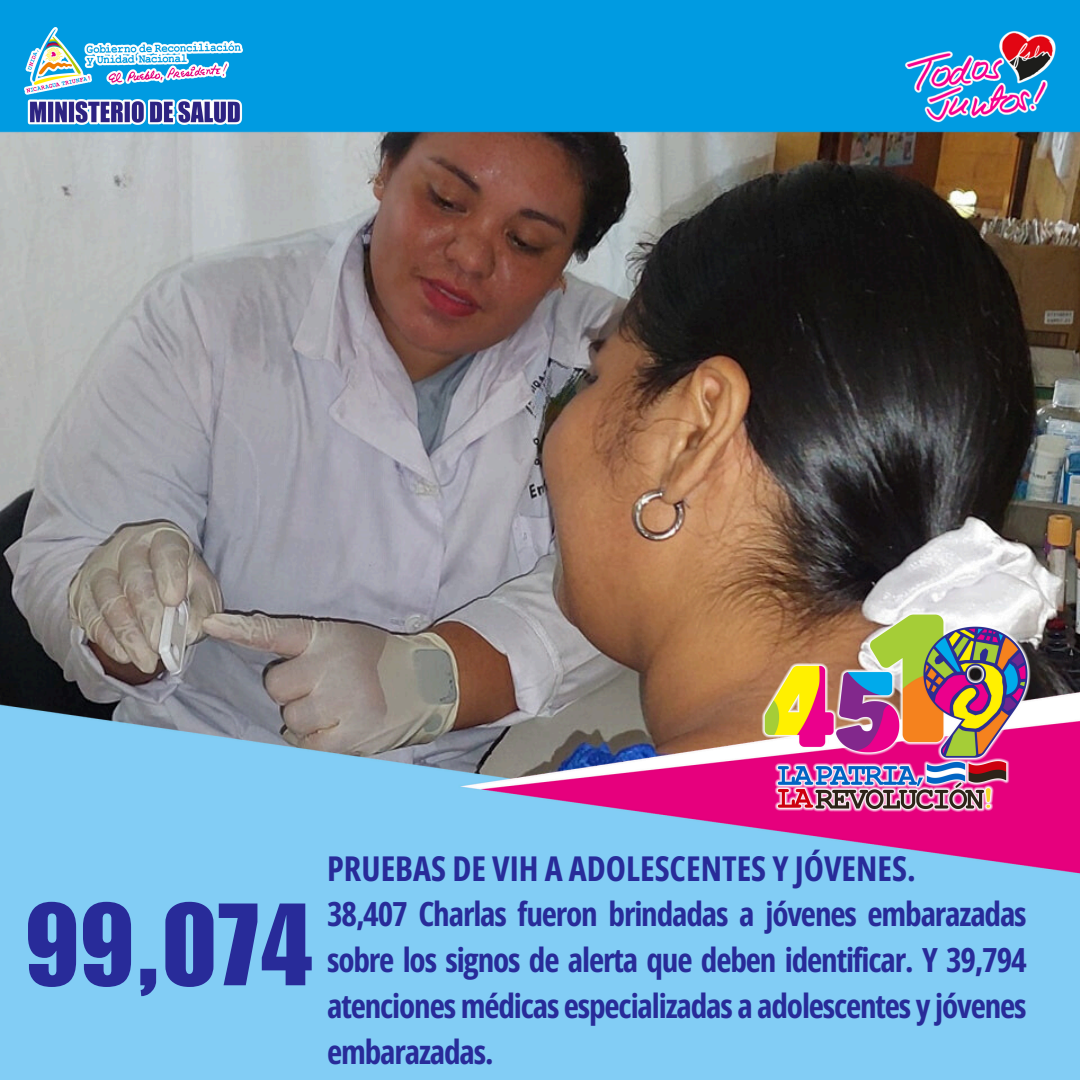
<style>
.page{position:relative;width:1080px;height:1080px;background:#fff}
.page>*{position:absolute;margin:0;border:0;box-sizing:border-box;transform-origin:0 0}
.t1{font:114.5px "Impact LT Std";color:#282b99}
.t2{font:700 34.2px "Open Sans Condensed";color:#282b99}
.t3{font:700 33.3px/46.2px "Open Sans Condensed";letter-spacing:-.035em;color:#282b99;text-align:justify}
</style>
<div class="page">
<img style="left:0;top:0;width:1080px;height:1080px">
<img style="left:758px;top:609px;width:281px;height:207px">
<img style="left:25px;top:28px;width:218px;height:104px">
<img style="left:898px;top:14px;width:172px;height:119px">
<h2 class="t2" style="left:327px;top:845px;width:590px">PRUEBAS DE VIH A ADOLESCENTES Y JÓVENES.</h2>
<p class="t1" style="left:25px;top:904px;width:291px">99,074</p>
<h1 class="t3" style="left:327px;top:890px;width:701px">38,407 Charlas fueron brindadas a jóvenes embarazadas sobre los signos de alerta que deben identificar. Y 39,794 atenciones médicas especializadas a adolescentes y jóvenes embarazadas.</h1>
</div>
